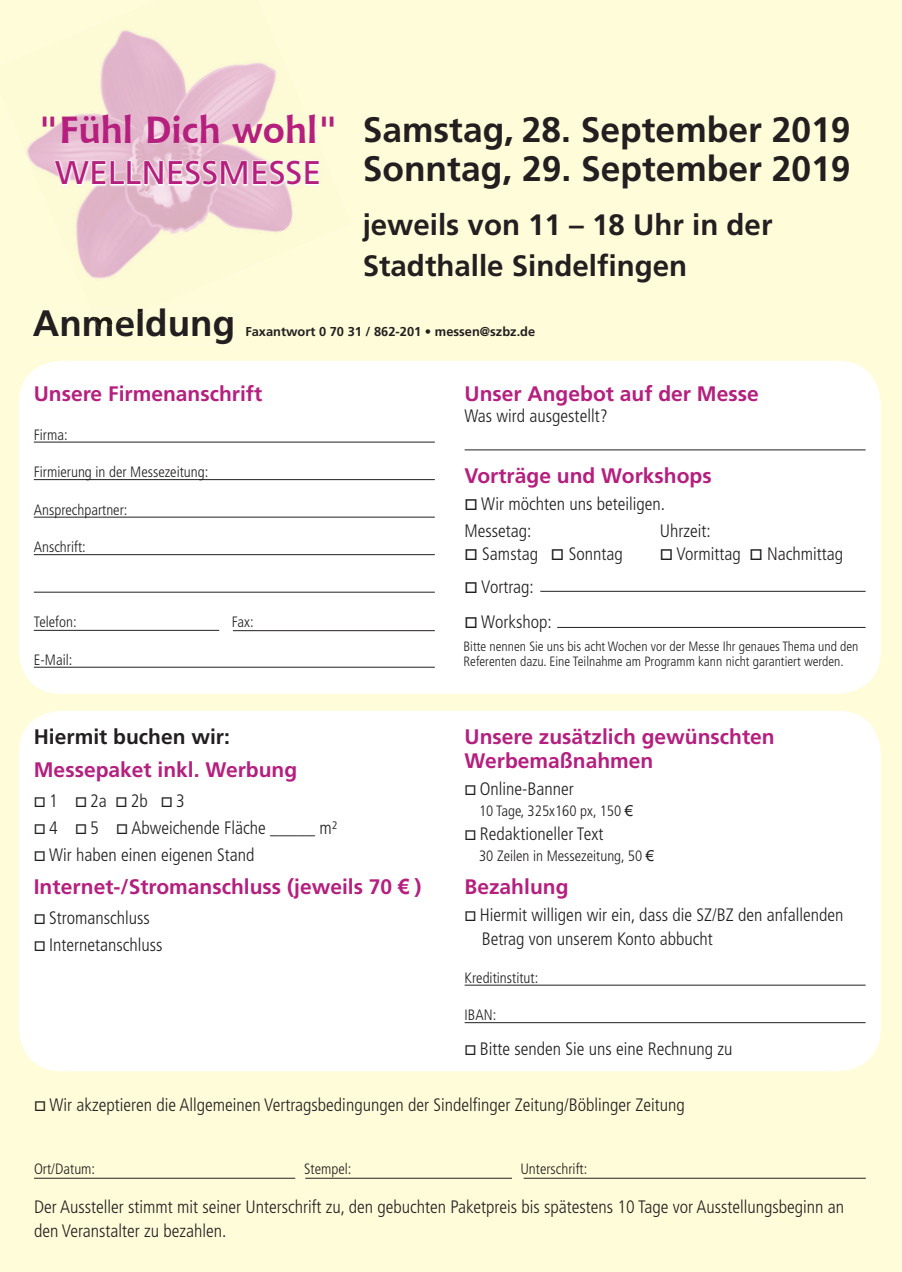
<style>
.page{position:relative;width:902px;height:1272px;background:#fff}
.page>*{position:absolute;margin:0;border:0;box-sizing:border-box;transform-origin:0 0}
.t1{font:700 37.5px "Chianti BT";color:#b51f7e}
.t2{font:700 36.75px "Frutiger";color:#231f20}
.t3{font:700 35.4px/39.3px "Frutiger";color:#231f20}
.t4{font:32.85px "Frutiger";color:#b51f7e}
.t5{font:700 29.4px/41.2px "Frutiger";color:#231f20}
.t6{font:700 21px/24px "Frutiger";color:#b51f7e}
.t7{font:700 21px "Frutiger";color:#231f20}
.t8{font:300 condensed 18px/24px "Frutiger";color:#231f20}
.t9{font:300 condensed 15px "Frutiger";color:#231f20}
.t10{font:300 condensed 13.5px/15px "Frutiger";color:#231f20}
.t11{font:700 12.9px "Frutiger";color:#231f20}
.s1{font-weight:300;font-stretch:condensed}
.s2{font-family:"Arial"}
.s3{font-family:"Arial";font-weight:400;font-stretch:normal}
</style>
<div class="page">
<div style="left:0;top:0;width:901px;height:1271px;background:#fffcd9"></div>
<div style="left:33px;top:309px;width:202px;height:35px;background:#fffcd9"></div>
<div style="left:19px;top:361px;width:861px;height:333px;background:#fff;border-radius:43px"></div>
<hr style="left:34px;top:442px;width:401px;height:1px;background:#231f20">
<hr style="left:34px;top:479px;width:401px;height:1px;background:#231f20">
<hr style="left:34px;top:517px;width:401px;height:1px;background:#231f20">
<hr style="left:34px;top:554px;width:401px;height:1px;background:#231f20">
<hr style="left:34px;top:592px;width:401px;height:1px;background:#231f20">
<hr style="left:34px;top:667px;width:401px;height:1px;background:#231f20">
<hr style="left:464px;top:449px;width:401px;height:1px;background:#231f20">
<hr style="left:34px;top:630px;width:185px;height:1px;background:#231f20">
<hr style="left:233px;top:630px;width:202px;height:1px;background:#231f20">
<hr style="left:540px;top:591px;width:325px;height:1px;background:#231f20">
<hr style="left:557px;top:627px;width:308px;height:1px;background:#231f20">
<div style="left:19px;top:710px;width:861px;height:361px;background:#fff;border-radius:43px"></div>
<hr style="left:464px;top:984px;width:401px;height:1px;background:#231f20">
<hr style="left:464px;top:1022px;width:401px;height:1px;background:#231f20">
<hr style="left:34px;top:1177px;width:261px;height:1px;background:#231f20">
<hr style="left:305px;top:1177px;width:207px;height:1px;background:#231f20">
<hr style="left:523px;top:1177px;width:342px;height:1px;background:#231f20">
<img style="left:0;top:0;width:352px;height:309px">
<img style="left:90px;top:309px;width:59px;height:21px">
<img style="left:54px;top:160px;width:268px;height:28px">
<svg style="left:54px;top:160px;width:266px;height:26px"></svg>
<h1 class="t1" style="left:38px;top:104px;width:301px">"Fühl Dich wohl"</h1>
<h3 class="t4" style="left:55px;top:153px;width:267px">WELLNESSMESSE</h3>
<h3 class="t3" style="left:362px;top:109px;width:489px">Samstag, 28. September 2019<br>Sonntag, 29. September 2019</h3>
<h3 class="t5" style="left:362px;top:204px;width:411px">jeweils von 11 – 18 Uhr in der<br>Stadthalle Sindelfingen</h3>
<h2 class="t2" style="left:33px;top:302px;width:204px">Anmeldung</h2>
<p class="t11" style="left:245px;top:324px;width:291px">Faxantwort 0 70 31 / 862-201 <span class="s1">•</span> messen@szbz.de</p>
<p class="t6" style="left:34px;top:381px;width:230px">Unsere Firmenanschrift</p>
<p class="t9" style="left:34px;top:426px;width:35px">Firma:</p>
<p class="t9" style="left:34px;top:463px;width:176px">Firmierung in der Messezeitung:</p>
<p class="t9" style="left:34px;top:501px;width:95px">Ansprechpartner:</p>
<p class="t9" style="left:34px;top:538px;width:53px">Anschrift:</p>
<p class="t9" style="left:34px;top:613px;width:44px">Telefon:</p>
<p class="t9" style="left:232px;top:613px;width:23px">Fax:</p>
<p class="t9" style="left:34px;top:651px;width:40px">E-Mail:</p>
<p class="t6" style="left:464px;top:381px;width:296px">Unser Angebot auf der Messe</p>
<p class="t8" style="left:464px;top:404px;width:144px">Was wird ausgestellt?</p>
<p class="t6" style="left:464px;top:464px;width:248px">Vorträge und Workshops</p>
<p class="t8" style="left:464px;top:491px;width:202px;line-height:27px">□ Wir möchten uns beteiligen.<br>Messetag:</p>
<p class="t8" style="left:659px;top:519px;width:52px">Uhrzeit:</p>
<p class="t8" style="left:464px;top:542px;width:160px">□ Samstag □ Sonntag</p>
<p class="t8" style="left:659px;top:542px;width:185px">□ Vormittag □ Nachmittag</p>
<p class="t8" style="left:464px;top:575px;width:71px">□ Vortrag:</p>
<p class="t8" style="left:464px;top:609px;width:89px">□ Workshop:</p>
<p class="t10" style="left:463px;top:639px;width:396px">Bitte nennen Sie uns bis acht Wochen vor der Messe Ihr genaues Thema und den<br>Referenten dazu. Eine Teilnahme am Programm kann nicht garantiert werden.</p>
<p class="t7" style="left:34px;top:724px;width:198px">Hiermit buchen wir:</p>
<p class="t6" style="left:34px;top:757px;width:265px">Messepaket inkl. Werbung</p>
<p class="t8" style="left:34px;top:789px;width:152px">□1 □2a □2b □3</p>
<p class="t8" style="left:34px;top:816px;width:305px">□ 4 □ 5 □ Abweichende Fläche _____ m²</p>
<p class="t8" style="left:34px;top:843px;width:222px">□ Wir haben einen eigenen Stand</p>
<p class="t6" style="left:34px;top:874px;width:389px">Internet-/Stromanschluss (jeweils 70 <span class="s2">€</span> )</p>
<p class="t8" style="left:34px;top:906px;width:117px">□ Stromanschluss</p>
<p class="t8" style="left:34px;top:933px;width:130px">□ Internetanschluss</p>
<p class="t6" style="left:464px;top:724px;width:311px">Unsere zusätzlich gewünschten<br>Werbemaßnahmen</p>
<p class="t8" style="left:464px;top:777px;width:111px">□ Online-Banner</p>
<p class="t9" style="left:479px;top:802px;width:156px">10 Tage, 325x160 px, 150 <span class="s3">€</span></p>
<p class="t8" style="left:464px;top:822px;width:140px">□ Redaktioneller Text</p>
<p class="t9" style="left:479px;top:847px;width:177px">30 Zeilen in Messezeitung, 50 <span class="s3">€</span></p>
<p class="t6" style="left:464px;top:874px;width:105px">Bezahlung</p>
<p class="t8" style="left:482px;top:903px;width:363px;text-indent:-17px">□ Hiermit willigen wir ein, dass die SZ/BZ den anfallenden<br>Betrag von unserem Konto abbucht</p>
<p class="t9" style="left:464px;top:968px;width:75px">Kreditinstitut:</p>
<p class="t9" style="left:464px;top:1006px;width:33px">IBAN:</p>
<p class="t8" style="left:464px;top:1036px;width:269px">□ Bitte senden Sie uns eine Rechnung zu</p>
<p class="t8" style="left:34px;top:1093px;width:652px">□ Wir akzeptieren die Allgemeinen Vertragsbedingungen der Sindelfinger Zeitung/Böblinger Zeitung</p>
<p class="t9" style="left:34px;top:1160px;width:63px">Ort/Datum:</p>
<p class="t9" style="left:304px;top:1160px;width:49px">Stempel:</p>
<p class="t9" style="left:520px;top:1160px;width:68px">Unterschrift:</p>
<p class="t8" style="left:34px;top:1195px;width:811px">Der Aussteller stimmt mit seiner Unterschrift zu, den gebuchten Paketpreis bis spätestens 10 Tage vor Ausstellungsbeginn an den Veranstalter zu bezahlen.</p>
</div>
